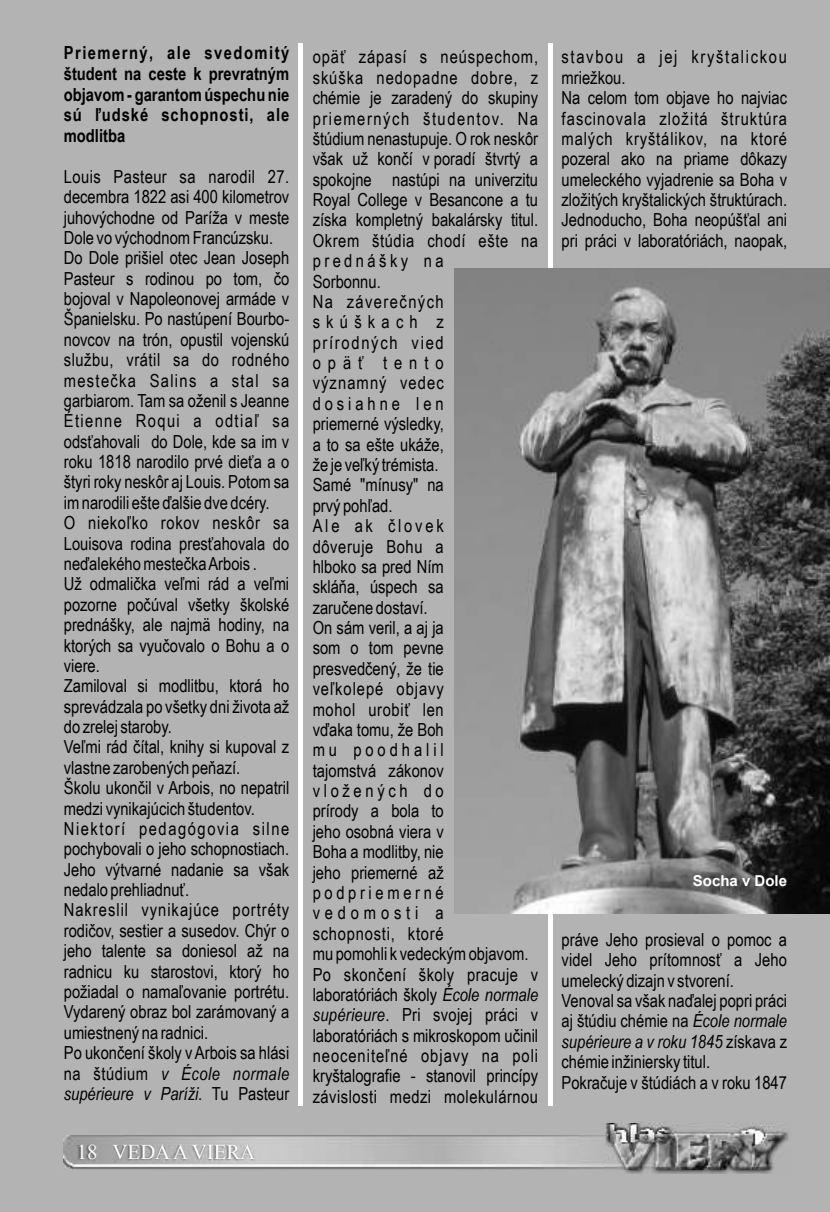
<style>
.page{position:relative;width:830px;height:1212px;background:#fff}
.page>*{position:absolute;margin:0;border:0;box-sizing:border-box;transform-origin:0 0}
.t1{font:21px "Times New Roman";color:#fff}
.t2{font:18px/20.4px "Arial Narrow CE";color:#000}
.t3{font:700 18px/20.5px "Arial Narrow CE";color:#000;text-align:justify}
.t4{font:700 15px "Arial";color:#fff}
.s1{font-style:italic}
</style>
<div class="page">
<div style="left:0;top:0;width:829px;height:1212px;background:#b3b3b3"></div>
<img style="left:64px;top:1135px;width:541px;height:35px">
<img style="left:76px;top:1145px;width:181px;height:17px">
<img style="left:605px;top:1123px;width:184px;height:51px">
<img style="left:607px;top:1124px;width:180px;height:45px">
<img style="left:606px;top:1122px;width:67px;height:24px">
<img style="left:607px;top:1124px;width:64px;height:21px">
<hr style="left:298px;top:43px;width:4px;height:1063px;background:#fff">
<hr style="left:829px;top:0;width:1px;height:1212px;background:#b3b3b3">
<hr style="left:548px;top:43px;width:4px;height:1063px;background:#fff">
<img style="left:454px;top:268px;width:375px;height:645px">
<p class="t3" style="left:64px;top:45px;width:227px">Priemerný, ale svedomitý študent na ceste k prevratným objavom - garantom úspechu nie sú ľudské schopnosti, ale modlitba</p>
<p class="t2" style="left:64px;top:168px;width:227px">Louis Pasteur sa narodil 27. decembra 1822 asi 400 kilometrov juhovýchodne od Paríža v meste<br>Dole vo východnom Francúzsku.<br>Do Dole prišiel otec Jean Joseph<br>Pasteur s rodinou po tom, čo bojoval v Napoleonovej armáde v<br>Španielsku. Po nastúpení Bourbo&shy;novcov na trón, opustil vojenskú službu, vrátil sa do rodného mestečka Salins a stal sa garbiarom. Tam sa oženil s Jeanne<br>Étienne Roqui a odtiaľ sa odsťahovali do Dole, kde sa im v roku 1818 narodilo prvé dieťa a o štyri roky neskôr aj Louis. Potom sa im narodili ešte ďalšie dve dcéry.<br>O niekoľko rokov neskôr sa<br>Louisova rodina presťahovala do neďalekého mestečka Arbois .<br>Už odmalička veľmi rád a veľmi pozorne počúval všetky školské prednášky, ale najmä hodiny, na ktorých sa vyučovalo o Bohu a o viere.<br>Zamiloval si modlitbu, ktorá ho sprevádzala po všetky dni života až do zrelej staroby.<br>Veľmi rád čítal, knihy si kupoval z vlastne zarobených peňazí.<br>Školu ukončil v Arbois, no nepatril medzi vynikajúcich študentov.<br>Niektorí pedagógovia silne pochybovali o jeho schopnostiach.<br>Jeho výtvarné nadanie sa však nedalo prehliadnuť.<br>Nakreslil vynikajúce portréty rodičov, sestier a susedov. Chýr o jeho talente sa doniesol až na radnicu ku starostovi, ktorý ho požiadal o namaľovanie portrétu.<br>Vydarený obraz bol zarámovaný a umiestnený na radnici.<br>Po ukončení školy v Arbois sa hlási na štúdium <span class="s1">v École normale supérieure v Paríži</span>. Tu Pasteur</p>
<p class="t1" style="left:77px;top:1144px;width:180px">18 VEDAA VIERA</p>
<p class="t2" style="left:313px;top:49px;width:227px">opäť zápasí s neúspechom, skúška nedopadne dobre, z chémie je zaradený do skupiny priemerných študentov. Na štúdium nenastupuje. O rok neskôr však už končí v poradí štvrtý a spokojne nastúpi na univerzitu<br>Royal College v Besancone a tu získa kompletný bakalársky titul.<br>Okrem štúdia chodí ešte na prednášky na<br>Sorbonnu.<br>Na záverečných skúškach z<br>prírodných vied<br>opäť tento<br>významný vedec<br>dosiahne len<br>priemerné výsledky,<br>a to sa ešte ukáže,<br>že je veľký trémista.<br>Samé "mínusy" na<br>prvý pohľad.<br>Ale ak človek<br>dôveruje Bohu a<br>hlboko sa pred Ním<br>skláňa, úspech sa<br>zaručene dostaví.<br>On sám veril, a aj ja<br>som o tom pevne<br>presvedčený, že tie<br>veľkolepé objavy<br>mohol urobiť len<br>vďaka tomu, že Boh<br>mu poodhalil<br>tajomstvá zákonov vložených do<br>prírody a bola to<br>jeho osobná viera v<br>Boha a modlitby, nie<br>jeho priemerné až podpriemerné vedomosti a<br>schopnosti, ktoré<br>mu pomohli k vedeckým objavom.<br>Po skončení školy pracuje v laboratóriách školy <span class="s1">École normale supérieure</span>. Pri svojej práci v laboratóriách s mikroskopom učinil neoceniteľné objavy na poli kryštalografie - stanovil princípy závislosti medzi molekulárnou</p>
<p class="t2" style="left:561px;top:49px;width:227px">stavbou a jej kryštalickou mriežkou.<br>Na celom tom objave ho najviac fascinovala zložitá štruktúra malých kryštálikov, na ktoré pozeral ako na priame dôkazy umeleckého vyjadrenie sa Boha v zložitých kryštalických štruktúrach.<br>Jednoducho, Boha neopúšťal ani pri práci v laboratóriách, naopak,</p>
<p class="t4" style="left:692px;top:875px;width:96px">Socha v Dole</p>
<p class="t2" style="left:561px;top:931px;width:227px">práve Jeho prosieval o pomoc a videl Jeho prítomnosť a Jeho umelecký dizajn v stvorení.<br>Venoval sa však naďalej popri práci aj štúdiu chémie na <span class="s1">École normale supérieure a v roku 1845</span> získava z chémie inžiniersky titul.<br>Pokračuje v štúdiách a v roku 1847</p>
</div>
